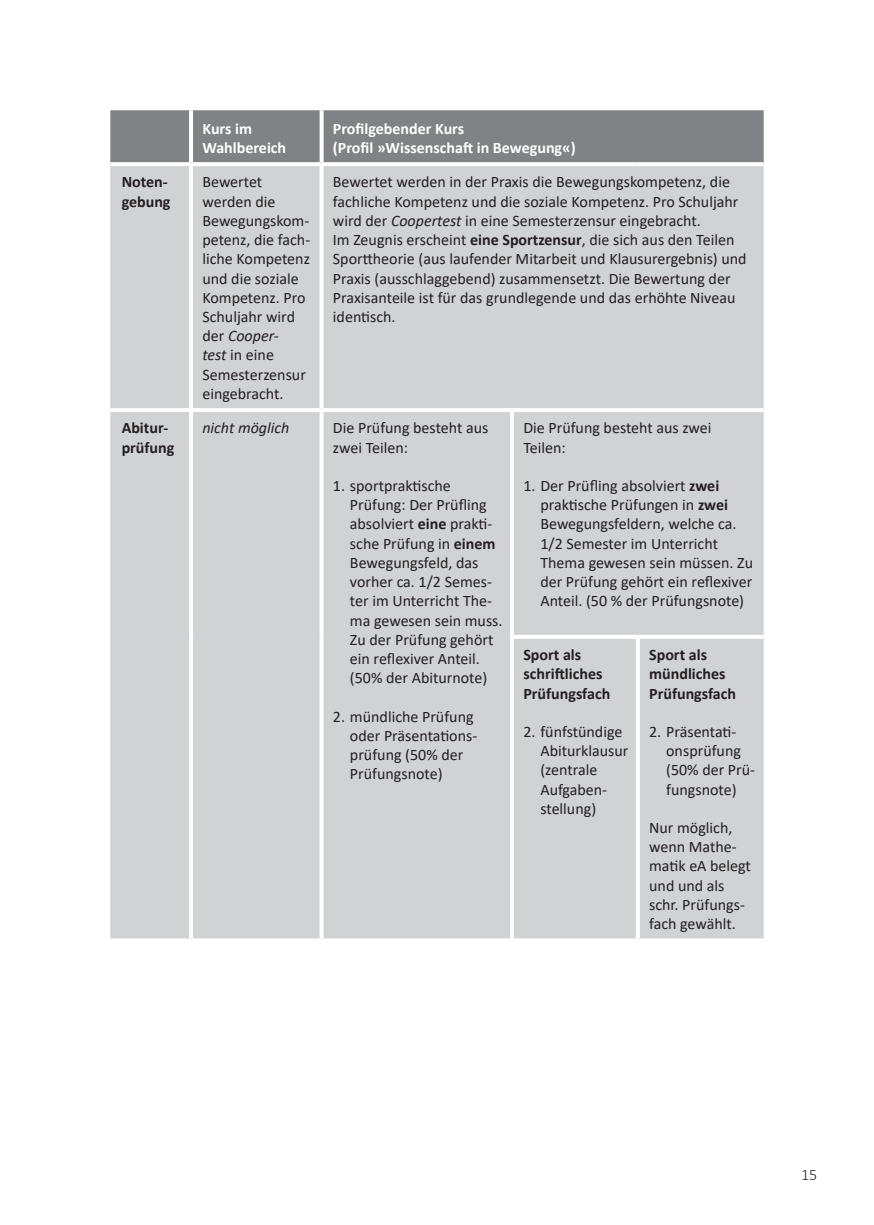
<style>
.page{position:relative;width:874px;height:1225px;background:#fff}
.page>*{position:absolute;margin:0;border:0;box-sizing:border-box;transform-origin:0 0}
.Aufzählung_mit_Zeich{font:16px/19.2px "Calibri";color:#231f20}
.Absatzformat_2{font:16px/19.2px "Calibri";color:#231f20}
.t1{font:700 16px/19.2px "Calibri";color:#fff}
.Aufzählung_mit_Ziffe{font:700 16px/19.2px "Calibri";color:#231f20}
.Absatzformat_2-2{font:700 16px/19.2px "Calibri";color:#231f20}
.Aufzählung_mit_Zeich-2{font:italic 16px "Calibri";color:#231f20}
.t2{font:300 16px "Calibri";color:#231f20}
.s1{font-style:italic}
.s2{font-weight:700}
</style>
<div class="page">
<div style="left:110px;top:110px;width:653px;height:52px;background:#808285"></div>
<div style="left:110px;top:166px;width:653px;height:772px;background:#d1d2d4"></div>
<hr style="left:189px;top:110px;width:4px;height:52px;background:#fff">
<svg style="left:319px;top:110px;width:4px;height:52px"></svg>
<hr style="left:189px;top:166px;width:4px;height:242px;background:#fff">
<svg style="left:319px;top:166px;width:4px;height:242px"></svg>
<hr style="left:110px;top:408px;width:81px;height:4px;background:#fff">
<hr style="left:191px;top:408px;width:130px;height:4px;background:#fff">
<hr style="left:189px;top:412px;width:4px;height:225px;background:#fff">
<hr style="left:321px;top:408px;width:190px;height:4px;background:#fff">
<svg style="left:319px;top:412px;width:4px;height:225px"></svg>
<hr style="left:511px;top:408px;width:126px;height:4px;background:#fff">
<svg style="left:509px;top:412px;width:4px;height:223px"></svg>
<hr style="left:637px;top:408px;width:126px;height:4px;background:#fff">
<hr style="left:189px;top:637px;width:4px;height:301px;background:#fff">
<svg style="left:319px;top:637px;width:4px;height:301px"></svg>
<hr style="left:509px;top:635px;width:128px;height:4px;background:#fff">
<svg style="left:509px;top:639px;width:4px;height:299px"></svg>
<hr style="left:637px;top:635px;width:126px;height:4px;background:#fff">
<svg style="left:110px;top:938px;width:81px;height:2px"></svg>
<svg style="left:191px;top:938px;width:130px;height:1px"></svg>
<svg style="left:321px;top:938px;width:190px;height:2px"></svg>
<svg style="left:511px;top:938px;width:126px;height:1px"></svg>
<svg style="left:637px;top:938px;width:126px;height:1px"></svg>
<svg style="left:635px;top:639px;width:4px;height:299px"></svg>
<svg style="left:110px;top:162px;width:81px;height:4px"></svg>
<svg style="left:191px;top:162px;width:130px;height:1px"></svg>
<svg style="left:321px;top:162px;width:190px;height:4px"></svg>
<svg style="left:511px;top:162px;width:126px;height:1px"></svg>
<svg style="left:637px;top:162px;width:126px;height:2px"></svg>
<p class="t1" style="left:202px;top:118px;width:85px">Kurs im<br>Wahlbereich</p>
<p class="t1" style="left:333px;top:118px;width:244px">Profilgebender Kurs<br>(Profil »Wissenschaft in Bewegung«)</p>
<p class="Aufzählung_mit_Ziffe" style="left:122px;top:172px;width:50px">Noten&shy;gebung</p>
<p class="Aufzählung_mit_Zeich" style="left:202px;top:172px;width:109px">Bewertet werden die<br>Bewegungskom&shy;petenz, die fach&shy;liche Kompetenz und die soziale<br>Kompetenz. Pro<br>Schuljahr wird der <span class="s1">Cooper-<br>test</span> in eine<br>Semesterzensur eingebracht.</p>
<p class="Aufzählung_mit_Zeich" style="left:333px;top:172px;width:407px">Bewertet werden in der Praxis die Bewegungskompetenz, die fachliche Kompetenz und die soziale Kompetenz. Pro Schuljahr wird der <span class="s1">Coopertest</span> in eine Semesterzensur eingebracht.</p>
<p class="Aufzählung_mit_Zeich" style="left:333px;top:230px;width:415px">Im Zeugnis erscheint <span class="s2">eine Sportzensur</span>, die sich aus den Teilen Sporttheorie (aus laufender Mitarbeit und Klausurergebnis) und Praxis (ausschlaggebend) zusammensetzt. Die Bewertung der Praxisanteile ist für das grundlegende und das erhöhte Niveau identisch.</p>
<p class="Aufzählung_mit_Ziffe" style="left:122px;top:418px;width:54px">Abitur&shy;prüfung</p>
<p class="Aufzählung_mit_Zeich-2" style="left:202px;top:417px;width:88px">nicht möglich</p>
<p class="Aufzählung_mit_Zeich" style="left:333px;top:418px;width:157px">Die Prüfung besteht aus zwei Teilen:</p>
<p class="Aufzählung_mit_Zeich" style="left:350px;top:476px;width:154px;text-indent:-17px">1. sportpraktische<br>Prüfung: Der Prüfling absolviert <span class="s2">eine</span> prakti&shy;sche Prüfung in <span class="s2">einem<br></span>Bewegungsfeld, das vorher ca. 1/2 Semes&shy;ter im Unterricht The&shy;ma gewesen sein muss.<br>Zu der Prüfung gehört ein reflexiver Anteil. (50% der Abiturnote)</p>
<p class="Aufzählung_mit_Zeich" style="left:350px;top:706px;width:129px;text-indent:-17px">2. mündliche Prüfung oder Präsentations&shy;prüfung (50% der<br>Prüfungsnote)</p>
<p class="Aufzählung_mit_Zeich" style="left:523px;top:418px;width:190px">Die Prüfung besteht aus zwei<br>Teilen:</p>
<p class="Aufzählung_mit_Zeich" style="left:540px;top:476px;width:214px;text-indent:-17px">1. Der Prüfling absolviert <span class="s2">zwei </span>praktische Prüfungen in <span class="s2">zwei<br></span>Bewegungsfeldern, welche ca.<br>1/2 Semester im Unterricht<br>Thema gewesen sein müssen. Zu der Prüfung gehört ein reflexiver<br>Anteil. (50 % der Prüfungsnote)</p>
<p class="Aufzählung_mit_Ziffe" style="left:523px;top:645px;width:88px">Sport als schriftliches<br>Prüfungsfach</p>
<p class="Aufzählung_mit_Zeich" style="left:540px;top:721px;width:89px;text-indent:-17px">2. fünfstündige<br>Abiturklausur (zentrale<br>Aufgaben&shy;stellung)</p>
<p class="Absatzformat_2-2" style="left:649px;top:645px;width:88px">Sport als mündliches<br>Prüfungsfach</p>
<p class="Aufzählung_mit_Zeich" style="left:666px;top:721px;width:90px;text-indent:-17px">2. Präsentati&shy;onsprüfung (50% der Prü&shy;fungsnote)</p>
<p class="Absatzformat_2" style="left:649px;top:817px;width:103px">Nur möglich, wenn Mathe&shy;matik eA belegt und und als schr. Prüfungs&shy;fach gewählt.</p>
<p class="t2" style="left:800px;top:1164px;width:18px">15</p>
</div>
